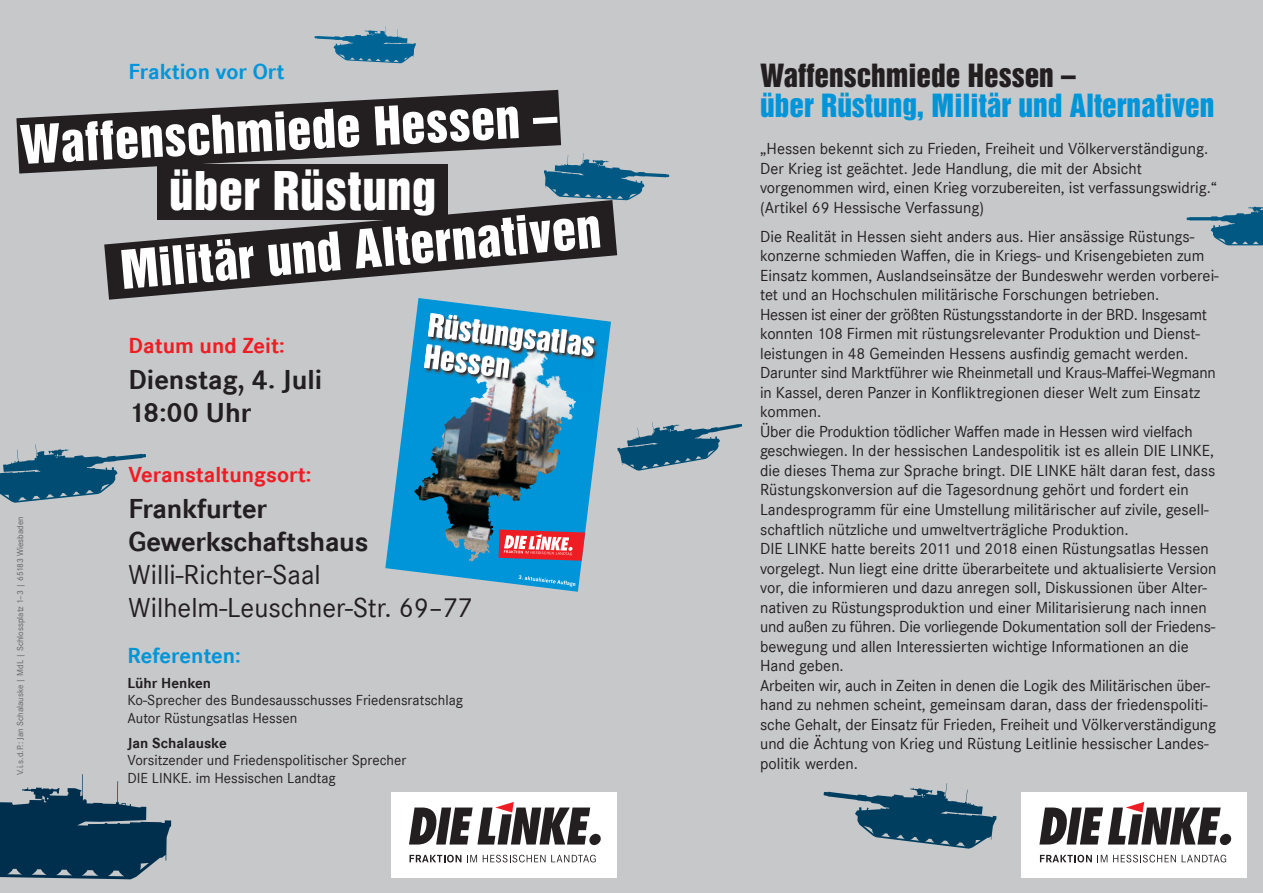
<style>
.page{position:relative;width:1263px;height:893px;background:#fff}
.page>*{position:absolute;margin:0;border:0;box-sizing:border-box;transform-origin:0 0}
.t1{font:48.75px "Helvetica Inserat LT Pro";letter-spacing:.01em;color:#fff}
.t2{font:29.25px "Helvetica Inserat LT Pro";color:#0095d9}
.t3{font:29.25px "Helvetica Inserat LT Pro";color:#231f20}
.t4{font:700 28.35px/33.2px "Corporate S";letter-spacing:-.01em;color:#231f20}
.t5{font:28.35px/33.2px "Corporate S";color:#231f20}
.t6{font:700 22.5px "Corporate S";color:#ee1d23}
.t7{font:700 22.5px "Corporate S";color:#0095d9}
.t8{font:16.5px/19.5px "Corporate S";color:#231f20}
.t9{font:15px/17.5px "Corporate S";color:#231f20}
.t10{font:700 15px "Corporate S";color:#231f20}
.t11{font:9px "Corporate S";color:#636366}
</style>
<div class="page">
<div style="left:0;top:0;width:631px;height:893px;background:#c7c8ca"></div>
<svg style="left:0;top:774px;width:171px;height:105px"></svg>
<svg style="left:0;top:444px;width:146px;height:59px"></svg>
<div style="left:632px;top:0;width:631px;height:893px;background:#c7c8ca"></div>
<svg style="left:1187px;top:206px;width:76px;height:39px"></svg>
<svg style="left:315px;top:26px;width:101px;height:37px"></svg>
<svg style="left:823px;top:783px;width:173px;height:66px"></svg>
<svg style="left:617px;top:422px;width:125px;height:49px"></svg>
<svg style="left:544px;top:153px;width:125px;height:47px"></svg>
<svg style="left:385px;top:300px;width:226px;height:292px"></svg>
<svg style="left:499px;top:530px;width:86px;height:31px;background:#db606a"></svg>
<img style="left:424px;top:314px;width:175px;height:79px">
<svg style="left:424px;top:313px;width:171px;height:65px;background:#6fb1cf"></svg>
<svg style="left:519px;top:575px;width:56px;height:11px"></svg>
<div style="left:391px;top:792px;width:226px;height:85px;background:#fff"></div>
<svg style="left:409px;top:855px;width:52px;height:7px"></svg>
<svg style="left:467px;top:855px;width:10px;height:7px"></svg>
<svg style="left:483px;top:855px;width:62px;height:7px"></svg>
<svg style="left:551px;top:855px;width:45px;height:7px"></svg>
<svg style="left:409px;top:802px;width:192px;height:43px"></svg>
<div style="left:1022px;top:792px;width:225px;height:85px;background:#fff"></div>
<svg style="left:1040px;top:855px;width:67px;height:7px"></svg>
<svg style="left:1113px;top:855px;width:63px;height:7px"></svg>
<svg style="left:1182px;top:855px;width:44px;height:7px"></svg>
<svg style="left:1039px;top:802px;width:192px;height:43px"></svg>
<svg style="left:104px;top:200px;width:513px;height:100px;fill:#231f20"></svg>
<div style="left:157px;top:164px;width:291px;height:55px;background:#231f20"></div>
<svg style="left:16px;top:90px;width:545px;height:84px;fill:#231f20"></svg>
<h3 class="t7" style="left:129px;top:58px;width:157px">Fraktion vor Ort</h3>
<h1 class="t1" style="left:19px;top:116px;width:539px;rotate:-3deg">Waffenschmiede Hessen –</h1>
<h1 class="t1" style="left:169px;top:162px;width:268px">über Rüstung</h1>
<h1 class="t1" style="left:118px;top:241px;width:483px;rotate:-5deg">Militär und Alternativen</h1>
<p class="t11" style="left:15px;top:775px;width:260px;rotate:-90deg">V. i. s. d. P.: Jan Schalauske | MdL | Schlossplatz 1–3 | 65183 Wiesbaden</p>
<h3 class="t6" style="left:129px;top:333px;width:158px">Datum und Zeit:</h3>
<h3 class="t4" style="left:129px;top:364px;width:195px">Dienstag, 4. Juli<br>18:00 Uhr</h3>
<h3 class="t6" style="left:129px;top:461px;width:184px">Veranstaltungsort:</h3>
<h3 class="t4" style="left:129px;top:493px;width:241px">Frankfurter<br>Gewerkschaftshaus</h3>
<h3 class="t5" style="left:129px;top:558px;width:346px">Willi-Richter-Saal<br>Wilhelm-Leuschner-Str. 69–77</h3>
<h3 class="t7" style="left:128px;top:642px;width:115px">Referenten:</h3>
<p class="t10" style="left:128px;top:674px;width:85px">Lühr Henken</p>
<p class="t9" style="left:128px;top:692px;width:337px">Ko-Sprecher des Bundesausschusses Friedensratschlag<br>Autor Rüstungsatlas Hessen</p>
<p class="t10" style="left:128px;top:734px;width:101px">Jan Schalauske</p>
<p class="t9" style="left:128px;top:752px;width:280px">Vorsitzender und Friedenspolitischer Sprecher<br>DIE LINKE. im Hessischen Landtag</p>
<h2 class="t3" style="left:760px;top:58px;width:317px">Waffenschmiede Hessen –</h2>
<h2 class="t2" style="left:760px;top:88px;width:456px">über Rüstung, Militär und Alternativen</h2>
<p class="t8" style="left:760px;top:139px;width:458px">„Hessen bekennt sich zu Frieden, Freiheit und Völkerverständigung.<br>Der Krieg ist geächtet. Jede Handlung, die mit der Absicht vorgenommen wird, einen Krieg vorzubereiten, ist verfassungswidrig.“ (Artikel 69 Hessische Verfassung)</p>
<p class="t8" style="left:760px;top:227px;width:460px">Die Realität in Hessen sieht anders aus. Hier ansässige Rüstungs&shy;konzerne schmieden Waffen, die in Kriegs- und Krisengebieten zum Einsatz kommen, Auslandseinsätze der Bundeswehr werden vorberei&shy;tet und an Hochschulen militärische Forschungen betrieben.<br>Hessen ist einer der größten Rüstungsstandorte in der BRD. Insgesamt konnten 108 Firmen mit rüstungsrelevanter Produktion und Dienst&shy;leistungen in 48 Gemeinden Hessens ausfindig gemacht werden.<br>Darunter sind Marktführer wie Rheinmetall und Kraus-Maffei-Wegmann in Kassel, deren Panzer in Konfliktregionen dieser Welt zum Einsatz kommen.<br>Über die Produktion tödlicher Waffen made in Hessen wird vielfach geschwiegen. In der hessischen Landespolitik ist es allein DIE LINKE, die dieses Thema zur Sprache bringt. DIE LINKE hält daran fest, dass Rüstungskonversion auf die Tagesordnung gehört und fordert ein Landesprogramm für eine Umstellung militärischer auf zivile, gesell&shy;schaftlich nützliche und umweltverträgliche Produktion.<br>DIE LINKE hatte bereits 2011 und 2018 einen Rüstungsatlas Hessen vorgelegt. Nun liegt eine dritte überarbeitete und aktualisierte Version vor, die informieren und dazu anregen soll, Diskussionen über Alter&shy;nativen zu Rüstungsproduktion und einer Militarisierung nach innen und außen zu führen. Die vorliegende Dokumentation soll der Friedens&shy;bewegung und allen Interessierten wichtige Informationen an die Hand geben.<br>Arbeiten wir, auch in Zeiten in denen die Logik des Militärischen über&shy;hand zu nehmen scheint, gemeinsam daran, dass der friedenspoliti&shy;sche Gehalt, der Einsatz für Frieden, Freiheit und Völkerverständigung und die Ächtung von Krieg und Rüstung Leitlinie hessischer Landes&shy;politik werden.</p>
</div>
